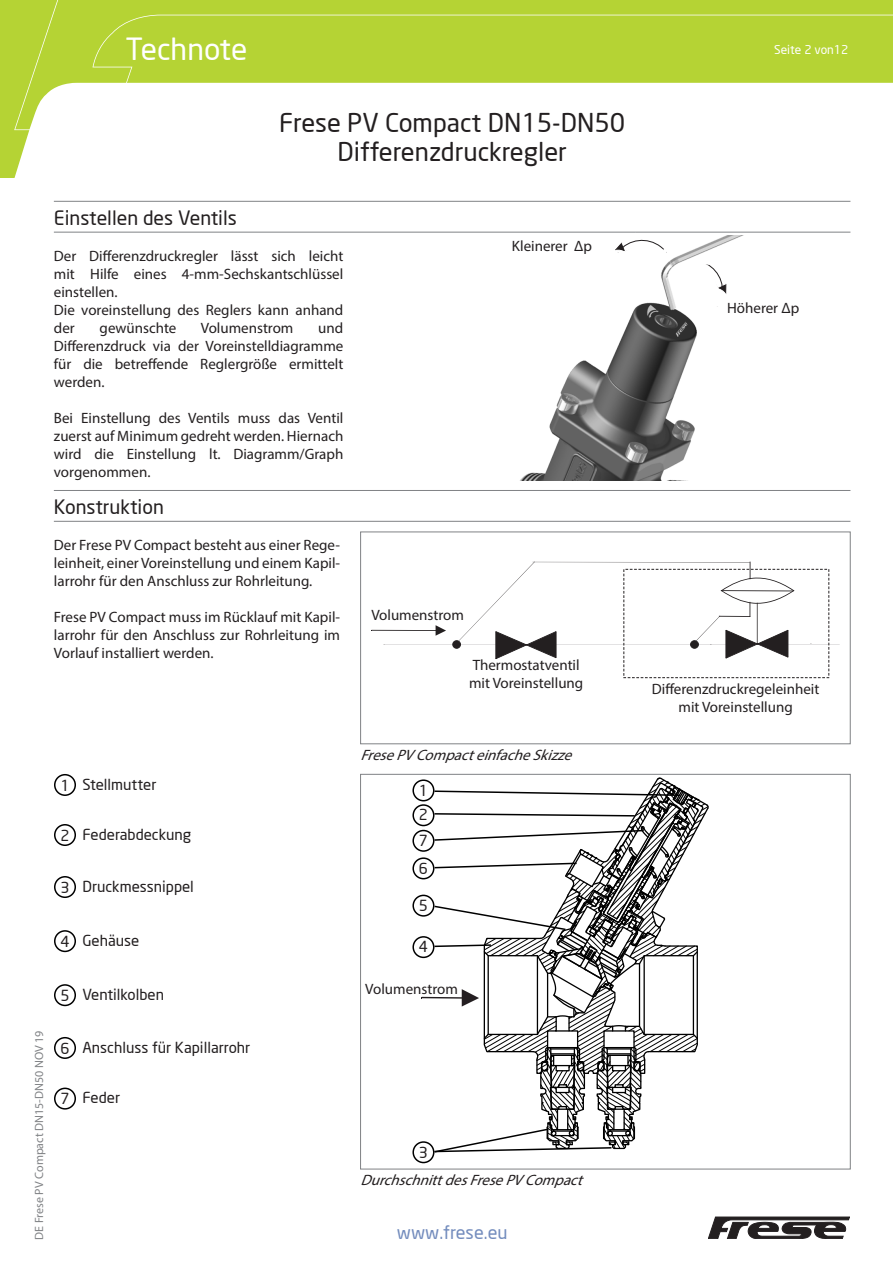
<style>
.page{position:relative;width:893px;height:1263px;background:#fff}
.page>*{position:absolute;margin:0;border:0;box-sizing:border-box;transform-origin:0 0}
.t1{font:30px "Neo Sans";color:#fff}
.t2{font:25.5px/28.5px "Neo Sans";color:#231f20;text-align:center}
.Tekniske_data_-_Mell{font:19.5px "Neo Sans";color:#231f20}
.t3{font:18px "Neo Sans";color:#738cbd}
.Tekniske_data_-_Brød{font:15px/18px "Myriad Pro";color:#231f20;text-align:justify}
.Titler_-_index_uk{font:15px "Myriad Pro";color:#231f20}
.Titler_-_index_uk-2{font:15px "Neo Sans";color:#231f20}
.Titler_-_index_uk-3{font:italic 15px "Myriad Pro";color:#231f20}
.t4{font:12px "Myriad Pro";color:#808285}
.t5{font:12px "Neo Sans";color:#fff}
</style>
<div class="page">
<svg style="left:0;top:0;width:30px;height:177px;background:#bdd84b"></svg>
<svg style="left:14px;top:0;width:879px;height:130px;fill:#b5d334"></svg>
<svg style="left:708px;top:1217px;width:142px;height:22px"></svg>
<hr style="left:54px;top:232px;width:796px;height:1px;background:#808285">
<hr style="left:54px;top:201px;width:796px;height:1px;background:#808285">
<hr style="left:54px;top:521px;width:796px;height:1px;background:#808285">
<hr style="left:54px;top:490px;width:796px;height:1px;background:#808285">
<img style="left:520px;top:236px;width:222px;height:244px">
<svg style="left:612px;top:236px;width:58px;height:40px"></svg>
<svg style="left:687px;top:263px;width:42px;height:45px"></svg>
<hr style="left:384px;top:645px;width:456px;height:1px;background:#231f20">
<hr style="left:533px;top:562px;width:217px;height:1px;background:#231f20">
<div style="left:453px;top:641px;width:7px;height:7px;background:#231f20;border-radius:50%"></div>
<div style="left:452px;top:640px;width:9px;height:9px;border:1px solid #231f20;border-radius:50%"></div>
<div style="left:691px;top:641px;width:7px;height:7px;background:#231f20;border-radius:50%"></div>
<div style="left:690px;top:640px;width:9px;height:9px;border:1px solid #231f20;border-radius:50%"></div>
<svg style="left:693px;top:562px;width:101px;height:96px"></svg>
<hr style="left:371px;top:630px;width:65px;height:1px;background:#231f20">
<svg style="left:436px;top:625px;width:10px;height:11px"></svg>
<svg style="left:456px;top:561px;width:100px;height:98px"></svg>
<div style="left:360px;top:531px;width:491px;height:213px;border:1px solid #808285"></div>
<div style="left:54px;top:774px;width:22px;height:22px;border:2px solid #000;border-radius:50%"></div>
<div style="left:54px;top:824px;width:22px;height:22px;border:2px solid #000;border-radius:50%"></div>
<div style="left:54px;top:876px;width:22px;height:22px;border:2px solid #000;border-radius:50%"></div>
<div style="left:54px;top:930px;width:22px;height:22px;border:2px solid #000;border-radius:50%"></div>
<div style="left:54px;top:984px;width:22px;height:22px;border:2px solid #000;border-radius:50%"></div>
<div style="left:54px;top:1037px;width:22px;height:22px;border:2px solid #000;border-radius:50%"></div>
<div style="left:54px;top:1087px;width:22px;height:22px;border:2px solid #000;border-radius:50%"></div>
<div style="left:412px;top:779px;width:22px;height:22px;border:2px solid #000;border-radius:50%"></div>
<div style="left:412px;top:804px;width:22px;height:22px;border:2px solid #000;border-radius:50%"></div>
<div style="left:412px;top:1141px;width:22px;height:22px;border:2px solid #000;border-radius:50%"></div>
<div style="left:412px;top:936px;width:22px;height:22px;border:2px solid #000;border-radius:50%"></div>
<div style="left:412px;top:895px;width:22px;height:22px;border:2px solid #000;border-radius:50%"></div>
<div style="left:412px;top:857px;width:22px;height:22px;border:2px solid #000;border-radius:50%"></div>
<div style="left:412px;top:830px;width:22px;height:22px;border:2px solid #000;border-radius:50%"></div>
<hr style="left:422px;top:997px;width:41px;height:2px;background:#241f21">
<svg style="left:433px;top:777px;width:276px;height:376px"></svg>
<h1 class="t1" style="left:125px;top:31px;width:123px">Technote</h1>
<p class="t5" style="left:774px;top:42px;width:76px">Seite 2 von12</p>
<h2 class="t2" style="left:279px;top:108px;width:348px">Frese PV Compact DN15-DN50<br>Differenzdruckregler</h2>
<p class="Tekniske_data_-_Mell" style="left:54px;top:205px;width:185px">Einstellen des Ventils</p>
<p class="Tekniske_data_-_Brød" style="left:54px;top:246px;width:291px">Der Differenzdruckregler lässt sich leicht mit Hilfe eines 4-mm-Sechskantschlüssel einstellen.</p>
<p class="Tekniske_data_-_Brød" style="left:54px;top:300px;width:291px">Die voreinstellung des Reglers kann anhand der</p>
<p class="Tekniske_data_-_Brød" style="left:54px;top:318px;width:291px;text-indent:264px">und Differenzdruck via der Voreinstelldiagramme für die betreffende Reglergröße ermittelt werden.</p>
<p class="Tekniske_data_-_Brød" style="left:54px;top:408px;width:291px">Bei Einstellung des Ventils muss das Ventil zuerst auf Minimum gedreht werden. Hiernach wird die Einstellung lt. Diagramm/Graph vorgenommen.</p>
<p class="Tekniske_data_-_Mell" style="left:54px;top:495px;width:111px">Konstruktion</p>
<p class="Tekniske_data_-_Brød" style="left:54px;top:535px;width:288px">Der Frese PV Compact besteht aus einer Rege&shy;leinheit, einer Voreinstellung und einem Kapil&shy;larrohr für den Anschluss zur Rohrleitung.</p>
<p class="Tekniske_data_-_Brød" style="left:54px;top:607px;width:288px">Frese PV Compact muss im Rücklauf mit Kapil&shy;larrohr für den Anschluss zur Rohrleitung im Vorlauf installiert werden.</p>
<p class="Tekniske_data_-_Brød" style="left:100px;top:318px;width:78px">gewünschte</p>
<p class="Tekniske_data_-_Brød" style="left:201px;top:318px;width:94px">Volumenstrom</p>
<p class="Titler_-_index_uk-2" style="left:60px;top:776px;width:11px">1</p>
<p class="Titler_-_index_uk-2" style="left:82px;top:775px;width:76px">Stellmutter</p>
<p class="Titler_-_index_uk-2" style="left:60px;top:826px;width:11px">2</p>
<p class="Titler_-_index_uk-2" style="left:82px;top:825px;width:110px">Federabdeckung</p>
<p class="Titler_-_index_uk-2" style="left:60px;top:878px;width:11px">3</p>
<p class="Titler_-_index_uk-2" style="left:82px;top:877px;width:113px">Druckmessnippel</p>
<p class="Titler_-_index_uk-2" style="left:60px;top:932px;width:11px">4</p>
<p class="Titler_-_index_uk-2" style="left:82px;top:931px;width:58px">Gehäuse</p>
<p class="t4" style="left:32px;top:1239px;width:211px;rotate:-90deg">DE Frese PV Compact DN15-DN50 NOV 19</p>
<p class="Titler_-_index_uk-2" style="left:60px;top:986px;width:11px">5</p>
<p class="Titler_-_index_uk-2" style="left:82px;top:985px;width:83px">Ventilkolben</p>
<p class="Titler_-_index_uk-2" style="left:60px;top:1039px;width:11px">6</p>
<p class="Titler_-_index_uk-2" style="left:82px;top:1038px;width:169px">Anschluss für Kapillarrohr</p>
<p class="Titler_-_index_uk-2" style="left:60px;top:1089px;width:11px">7</p>
<p class="Titler_-_index_uk-2" style="left:82px;top:1088px;width:39px">Feder</p>
<p class="Titler_-_index_uk" style="left:512px;top:237px;width:82px">Kleinerer Δp</p>
<p class="Titler_-_index_uk" style="left:371px;top:606px;width:94px">Volumenstrom</p>
<p class="Titler_-_index_uk" style="left:727px;top:298px;width:74px">Höherer Δp</p>
<p class="Titler_-_index_uk" style="left:473px;top:656px;width:108px">Thermostatventil</p>
<p class="Titler_-_index_uk" style="left:469px;top:674px;width:116px">mit Voreinstellung</p>
<p class="Titler_-_index_uk" style="left:652px;top:679px;width:169px">Differenzdruckregeleinheit</p>
<p class="Titler_-_index_uk" style="left:678px;top:697px;width:116px">mit Voreinstellung</p>
<p class="Titler_-_index_uk-3" style="left:360px;top:745px;width:219px">FresePVCompacteinfacheSkizze</p>
<p class="Titler_-_index_uk-2" style="left:419px;top:782px;width:11px">1</p>
<p class="Titler_-_index_uk-2" style="left:419px;top:806px;width:11px">2</p>
<p class="Titler_-_index_uk-2" style="left:419px;top:831px;width:11px">7</p>
<p class="Titler_-_index_uk-2" style="left:419px;top:859px;width:11px">6</p>
<p class="Titler_-_index_uk-2" style="left:419px;top:896px;width:11px">5</p>
<p class="Titler_-_index_uk-2" style="left:419px;top:937px;width:11px">4</p>
<p class="Titler_-_index_uk" style="left:365px;top:979px;width:94px">Volumenstrom</p>
<p class="Titler_-_index_uk-2" style="left:419px;top:1144px;width:11px">3</p>
<p class="Titler_-_index_uk-3" style="left:360px;top:1171px;width:229px">DurchschnittdesFresePVCompact</p>
<p class="t3" style="left:397px;top:1222px;width:112px">www.frese.eu</p>
</div>
